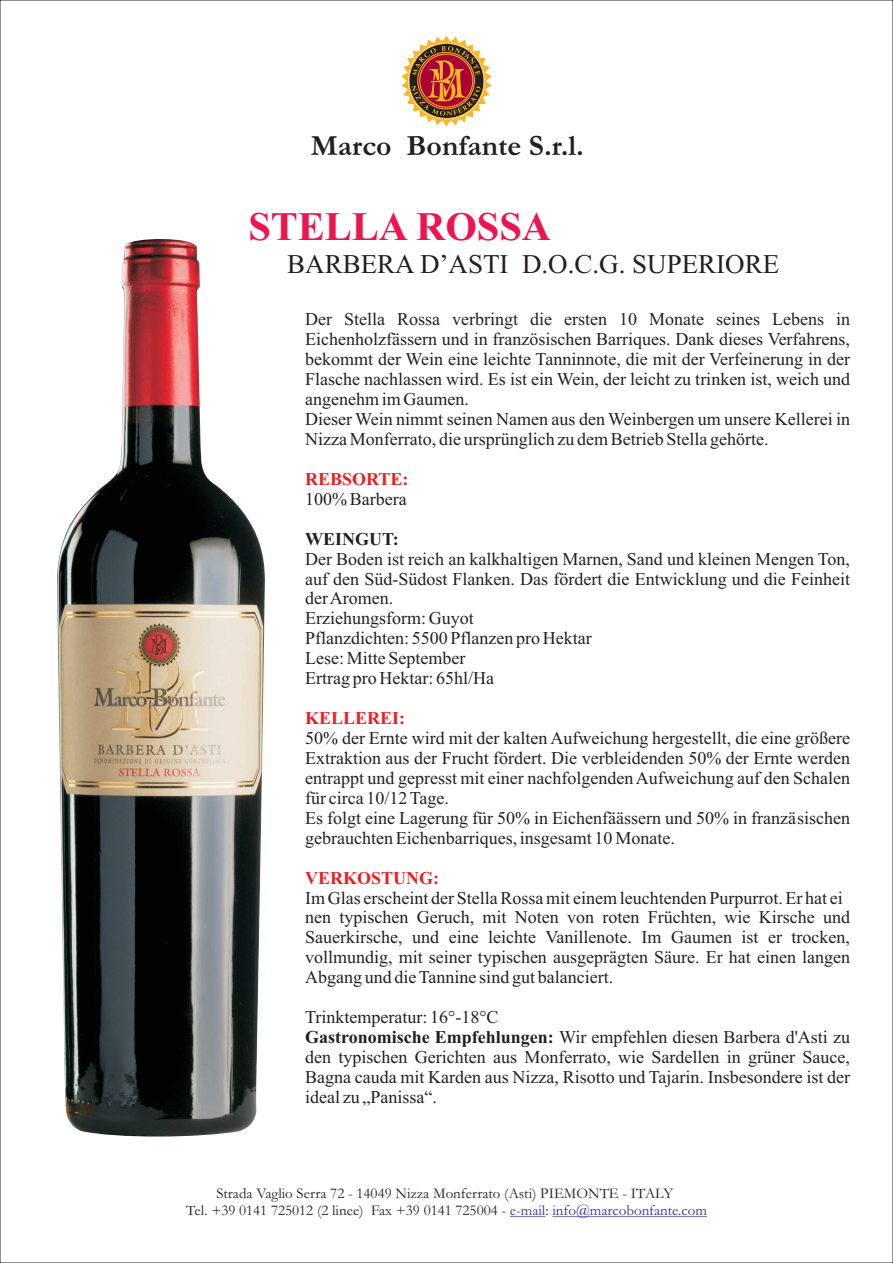
<style>
.page{position:relative;width:893px;height:1263px;background:#fff}
.page>*{position:absolute;margin:0;border:0;box-sizing:border-box;transform-origin:0 0}
.t1{font:700 40.5px "Times New Roman";color:#ed1450}
.t2{font:700 29.7px "Garamond";color:#231f20}
.t3{font:27px "Times New Roman";color:#231f20}
.t4{font:18px/20px "Times New Roman";color:#231f20}
.t5{font:700 18px "Times New Roman";color:#ee1d23}
.t6{font:700 18px "Times New Roman";color:#231f20}
.t7{font:15px/17px "Garamond";color:#231f20;text-align:center}
.s1{font-weight:700}
.s2{color:#2d3291}
</style>
<div class="page">
<svg style="left:402px;top:36px;width:89px;height:90px"></svg>
<hr style="left:510px;top:1216px;width:35px;height:1px;background:#2d3291">
<hr style="left:552px;top:1216px;width:155px;height:1px;background:#2d3291">
<img style="left:57px;top:239px;width:208px;height:897px">
<h2 class="t2" style="left:311px;top:136px;width:275px">Marco Bonfante S.r.l.</h2>
<h1 class="t1" style="left:248px;top:213px;width:304px">STELLA ROSSA</h1>
<h3 class="t3" style="left:287px;top:254px;width:494px">BARBERA D’ASTI D.O.C.G. SUPERIORE</h3>
<p class="t4" style="left:305px;top:311px;width:546px">Der Stella Rossa verbringt die ersten 10 Monate seines Lebens in Eichenholzfässern und in französischen Barriques. Dank dieses Verfahrens, bekommt der Wein eine leichte Tanninnote, die mit der Verfeinerung in der Flasche nachlassen wird. Es ist ein Wein, der leicht zu trinken ist, weich und angenehm im Gaumen.<br>Dieser Wein nimmt seinen Namen aus den Weinbergen um unsere Kellerei in Nizza Monferrato, die ursprünglich zu dem Betrieb Stella gehörte.</p>
<p class="t5" style="left:305px;top:473px;width:105px">REBSORTE:</p>
<p class="t4" style="left:305px;top:490px;width:103px">100% Barbera</p>
<p class="t6" style="left:305px;top:532px;width:95px">WEINGUT:</p>
<p class="t4" style="left:305px;top:550px;width:546px">Der Boden ist reich an kalkhaltigen Marnen, Sand und kleinen Mengen Ton, auf den Süd-Südost Flanken. Das fördert die Entwicklung und die Feinheit der Aromen.<br>Erziehungsform: Guyot<br>Pflanzdichten: 5500 Pflanzen pro Hektar<br>Lese: Mitte September<br>Ertrag pro Hektar: 65hl/Ha</p>
<p class="t5" style="left:305px;top:712px;width:102px">KELLEREI:</p>
<p class="t4" style="left:305px;top:730px;width:546px">50% der Ernte wird mit der kalten Aufweichung hergestellt, die eine größere Extraktion aus der Frucht fördert. Die verbleidenden 50% der Ernte werden entrappt und gepresst mit einer nachfolgenden Aufweichung auf den Schalen für circa 10/12 Tage.<br>Es folgt eine Lagerung für 50% in Eichenfä?ssern und 50% in franz?sischen gebrauchten Eichenbarriques, insgesamt 10 Monate.</p>
<p class="t5" style="left:305px;top:871px;width:136px">VERKOSTUNG:</p>
<p class="t4" style="left:305px;top:889px;width:546px">Im Glas erscheint der Stella Rossa mit einem leuchtenden Purpurrot. Er hat ei nen typischen Geruch, mit Noten von roten Früchten, wie Kirsche und Sauerkirsche, und eine leichte Vanillenote. Im Gaumen ist er trocken, vollmundig, mit seiner typischen ausgeprägten S?ure. Er hat einen langen Abgang und die Tannine sind gut balanciert.</p>
<p class="t4" style="left:305px;top:1009px;width:546px">Trinktemperatur: 16°-18°C<br><span class="s1">Gastronomische Empfehlungen:</span> Wir empfehlen diesen Barbera d'Asti zu den typischen Gerichten aus Monferrato, wie Sardellen in grüner Sauce, Bagna cauda mit Karden aus Nizza, Risotto und Tajarin. Insbesondere ist der ideal zu „Panissa“.</p>
<p class="t7" style="left:186px;top:1187px;width:522px">Strada Vaglio Serra 72 - 14049 Nizza Monferrato (Asti) PIEMONTE - ITALY<br>Tel. +39 0141 725012 (2 linee) Fax +39 0141 725004 - <span class="s2">e-mail</span>: <span class="s2">info@marcobonfante.com</span></p>
</div>
